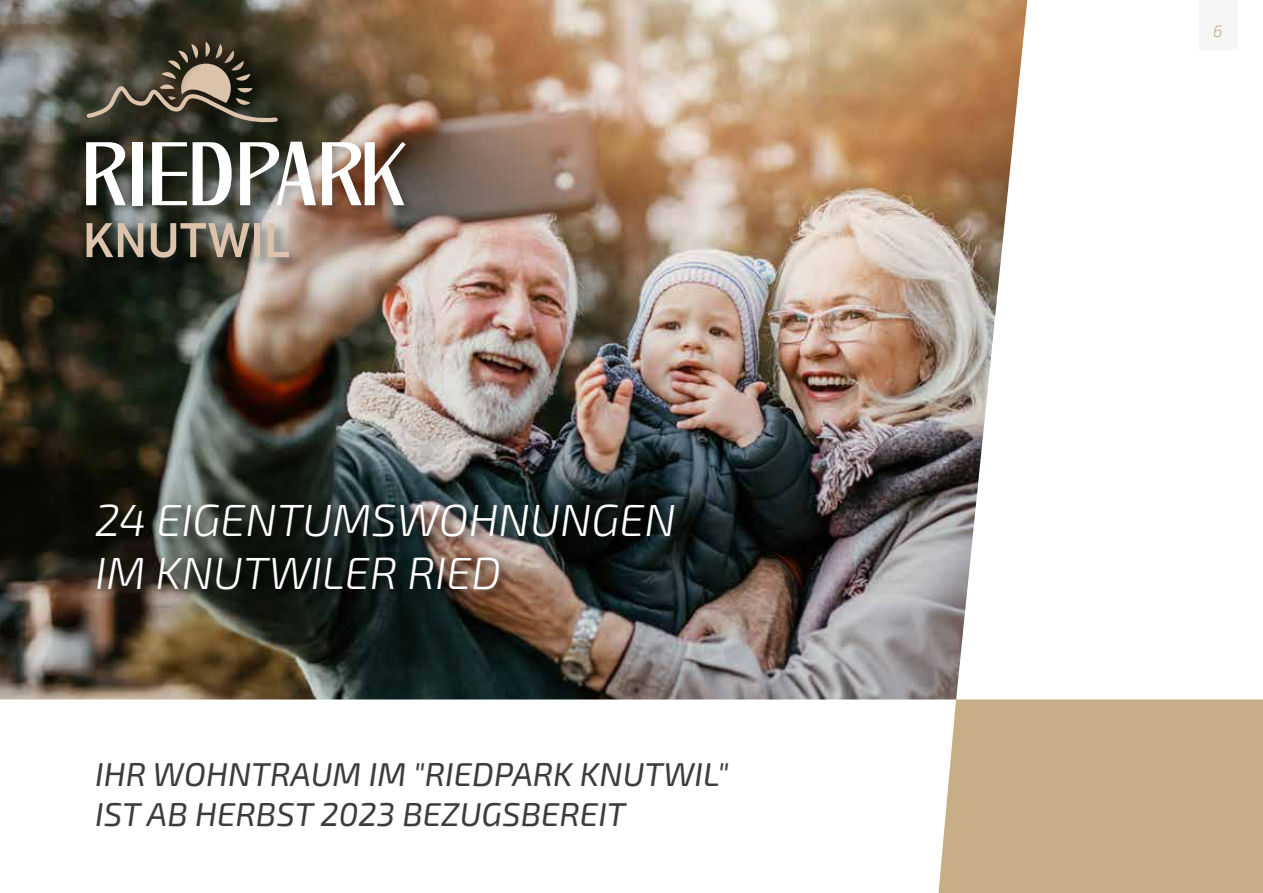
<style>
.page{position:relative;width:1263px;height:893px;background:#fff}
.page>*{position:absolute;margin:0;border:0;box-sizing:border-box;transform-origin:0 0}
.t1{font:italic 300 45px/52.5px "Exo 2";color:#fff}
.t2{font:italic 33px/39.6px "Exo 2";color:#3c3c3b}
.t3{font:italic 300 16.5px "Exo 2";color:#c7ae86}
</style>
<div class="page">
<div style="left:1199px;top:0;width:38px;height:50px;background:#f6f6f6"></div>
<img style="left:0;top:0;width:1027px;height:699px">
<div style="left:938px;top:699px;width:325px;height:194px;background:#c7ae86"></div>
<div style="left:92px;top:501px;width:594px;height:101px;background:#000;opacity:.75"></div>
<div style="left:82px;top:138px;width:55px;height:80px;background:#000;opacity:.3"></div>
<svg style="left:86px;top:142px;width:40px;height:63px"></svg>
<div style="left:129px;top:138px;width:27px;height:80px;background:#000;opacity:.3"></div>
<div style="left:133px;top:142px;width:10px;height:63px;background:#fff"></div>
<div style="left:148px;top:138px;width:51px;height:80px;background:#000;opacity:.3"></div>
<svg style="left:152px;top:142px;width:35px;height:63px"></svg>
<div style="left:189px;top:138px;width:55px;height:80px;background:#000;opacity:.3"></div>
<svg style="left:193px;top:142px;width:39px;height:63px"></svg>
<div style="left:236px;top:138px;width:55px;height:80px;background:#000;opacity:.3"></div>
<div style="left:273px;top:138px;width:55px;height:80px;background:#000;opacity:.3"></div>
<svg style="left:240px;top:142px;width:76px;height:63px"></svg>
<div style="left:318px;top:138px;width:55px;height:80px;background:#000;opacity:.3"></div>
<div style="left:361px;top:139px;width:57px;height:79px;background:#000;opacity:.3"></div>
<svg style="left:322px;top:142px;width:84px;height:63px"></svg>
<div style="left:83px;top:220px;width:44px;height:52px;background:#000;opacity:.5"></div>
<div style="left:115px;top:220px;width:43px;height:52px;background:#000;opacity:.5"></div>
<svg style="left:87px;top:223px;width:56px;height:34px;background:#837a6a"></svg>
<div style="left:148px;top:220px;width:43px;height:52px;background:#000;opacity:.5"></div>
<div style="left:177px;top:220px;width:43px;height:52px;background:#000;opacity:.5"></div>
<div style="left:206px;top:220px;width:58px;height:52px;background:#000;opacity:.5"></div>
<svg style="left:151px;top:223px;width:99px;height:35px;background:#766e5f"></svg>
<div style="left:251px;top:220px;width:24px;height:52px;background:#000;opacity:.5"></div>
<div style="left:254px;top:223px;width:6px;height:34px;background:#dbc4ab"></div>
<div style="left:265px;top:220px;width:38px;height:52px;background:#000;opacity:.5"></div>
<svg style="left:268px;top:223px;width:21px;height:34px"></svg>
<div style="left:202px;top:40px;width:22px;height:31px;background:#322e20"></div>
<div style="left:84px;top:84px;width:208px;height:53px;background:#000;opacity:.5"></div>
<svg style="left:87px;top:42px;width:191px;height:80px;background:#514c3c"></svg>
<h1 class="t1" style="left:95px;top:495px;width:582px">24 EIGENTUMSWOHNUNGEN<br>IM KNUTWILER RIED</h1>
<p class="t2" style="left:95px;top:756px;width:635px">IHR WOHNTRAUM IM "RIEDPARK KNUTWIL"<br>IST AB HERBST 2023 BEZUGSBEREIT</p>
<p class="t3" style="left:1213px;top:22px;width:11px">6</p>
</div>
